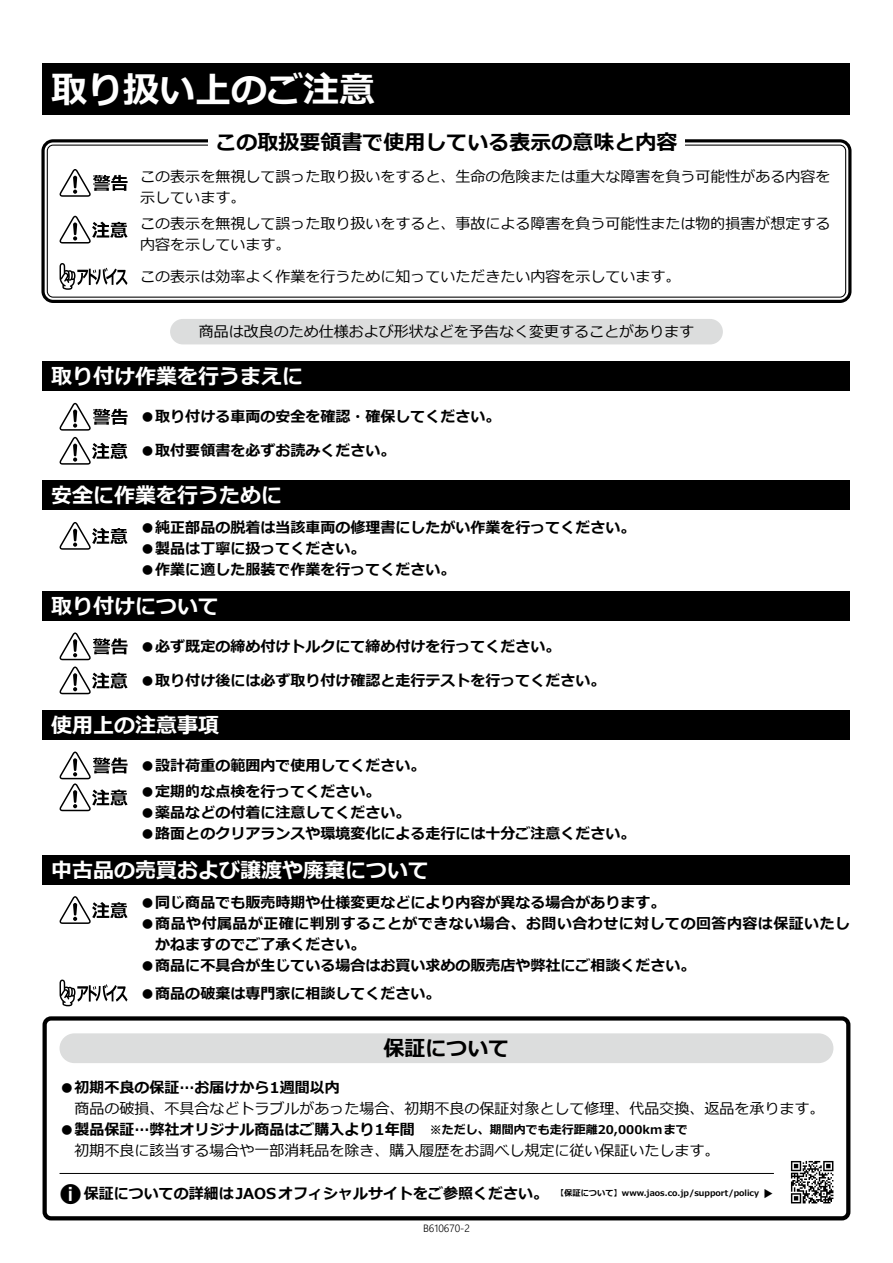
<style>
.page{position:relative;width:893px;height:1263px;background:#fff}
.page>*{position:absolute;margin:0;border:0;box-sizing:border-box;transform-origin:0 0}
.t1{font:700 36px "Meiryo";color:#fff}
.t2{font:700 21px "Meiryo";color:#fff}
.t3{font:700 21px "Meiryo";color:#000}
.t4{font:700 15px "Meiryo";color:#000}
.t5{font:15px/21px "Meiryo";color:#000}
.t6{font:700 15px/21px "Meiryo";letter-spacing:.03em;color:#000}
.t7{font:700 12px "Meiryo";color:#000}
.t8{font:300 10.5px "Yu Gothic UI";color:#000}
.t9{font:700 8.25px "Meiryo";color:#000}
.s1{font-weight:700}
.s2{font-weight:700;font-size:12px}
.s3{font-size:22.5px}
</style>
<div class="page">
<div style="left:41px;top:139px;width:810px;height:164px;border:3px solid #000;border-radius:10px"></div>
<div style="left:47px;top:145px;width:799px;height:153px;border:1px solid #000;border-radius:6px"></div>
<div style="left:43px;top:1016px;width:807px;height:204px;border:4px solid #000;border-radius:6px"></div>
<div style="left:43px;top:64px;width:807px;height:51px;background:#000"></div>
<svg style="left:60px;top:263px;width:68px;height:27px"></svg>
<svg style="left:60px;top:979px;width:68px;height:27px"></svg>
<svg style="left:60px;top:216px;width:68px;height:27px"></svg>
<svg style="left:60px;top:437px;width:68px;height:28px"></svg>
<svg style="left:60px;top:666px;width:68px;height:28px"></svg>
<svg style="left:60px;top:896px;width:68px;height:28px"></svg>
<svg style="left:60px;top:522px;width:68px;height:28px"></svg>
<svg style="left:60px;top:169px;width:68px;height:28px"></svg>
<svg style="left:60px;top:403px;width:68px;height:28px"></svg>
<svg style="left:60px;top:632px;width:68px;height:28px"></svg>
<svg style="left:60px;top:751px;width:68px;height:60px"></svg>
<div style="left:208px;top:132px;width:477px;height:21px;background:#fff"></div>
<div style="left:43px;top:361px;width:807px;height:30px;background:#000"></div>
<div style="left:43px;top:480px;width:807px;height:30px;background:#000"></div>
<div style="left:43px;top:591px;width:807px;height:30px;background:#000"></div>
<div style="left:43px;top:710px;width:807px;height:30px;background:#000"></div>
<div style="left:43px;top:855px;width:807px;height:29px;background:#000"></div>
<div style="left:170px;top:319px;width:553px;height:25px;background:#dcdddd;border-radius:13px"></div>
<div style="left:60px;top:1033px;width:773px;height:30px;background:#dcdddd;border-radius:15px"></div>
<svg style="left:791px;top:1161px;width:42px;height:42px"></svg>
<hr style="left:60px;top:1173px;width:714px;height:1px;background:#000">
<h1 class="t1" style="left:51px;top:64px;width:326px">取り扱い上のご注意</h1>
<h2 class="t3" style="left:215px;top:128px;width:463px">この取扱要領書で使用している表示の意味と内容</h2>
<p class="t5" style="left:140px;top:167px;width:692px">この表示を無視して誤った取り扱いをすると、生命の危険または重大な障害を負う可能性がある内容を示しています。</p>
<p class="t5" style="left:140px;top:214px;width:692px">この表示を無視して誤った取り扱いをすると、事故による障害を負う可能性または物的損害が想定する内容を示しています。</p>
<p class="t5" style="left:140px;top:267px;width:542px">この表示は効率よく作業を行うために知っていただきたい内容を示しています。</p>
<p class="t5" style="left:199px;top:322px;width:496px">商品は改良のため仕様および形状などを予告なく変更することがあります</p>
<h2 class="t2" style="left:51px;top:362px;width:254px">取り付け作業を行うまえに</h2>
<p class="t4" style="left:140px;top:406px;width:362px">●取り付ける車両の安全を確認・確保してください。</p>
<p class="t4" style="left:140px;top:440px;width:257px">●取付要領書を必ずお読みください。</p>
<h2 class="t2" style="left:51px;top:481px;width:233px">安全に作業を行うために</h2>
<p class="t4" style="left:140px;top:517px;width:497px">●純正部品の脱着は当該車両の修理書にしたがい作業を行ってください。</p>
<p class="t4" style="left:140px;top:538px;width:227px">●製品は丁寧に扱ってください。</p>
<p class="t4" style="left:140px;top:559px;width:317px">●作業に適した服装で作業を行ってください。</p>
<h2 class="t2" style="left:51px;top:591px;width:170px">取り付けについて</h2>
<p class="t4" style="left:140px;top:636px;width:422px">●必ず既定の締め付けトルクにて締め付けを行ってください。</p>
<p class="t4" style="left:140px;top:670px;width:467px">●取り付け後には必ず取り付け確認と走行テストを行ってください。</p>
<h2 class="t2" style="left:51px;top:710px;width:170px">使用上の注意事項</h2>
<p class="t4" style="left:140px;top:755px;width:287px">●設計荷重の範囲内で使用してください。</p>
<p class="t4" style="left:140px;top:781px;width:242px">●定期的な点検を行ってください。</p>
<p class="t4" style="left:140px;top:802px;width:272px">●薬品などの付着に注意してください。</p>
<p class="t4" style="left:140px;top:823px;width:497px">●路面とのクリアランスや環境変化による走行には十分ご注意ください。</p>
<h2 class="t2" style="left:51px;top:855px;width:379px">中古品の売買および譲渡や廃棄について</h2>
<p class="t4" style="left:140px;top:891px;width:527px">●同じ商品でも販売時期や仕様変更などにより内容が異なる場合があります。</p>
<p class="t6" style="left:155px;top:913px;width:696px;text-indent:-15px">●商品や付属品が正確に判別することができない場合、お問い合わせに対しての回答内容は保証いたしかねますのでご了承ください。</p>
<p class="t4" style="left:140px;top:954px;width:557px">●商品に不具合が生じている場合はお買い求めの販売店や弊社にご相談ください。</p>
<p class="t4" style="left:140px;top:982px;width:302px">●商品の破棄は専門家に相談してください。</p>
<h2 class="t3" style="left:383px;top:1034px;width:127px">保証について</h2>
<p class="t4" style="left:60px;top:1077px;width:282px">●初期不良の保証…お届けから1週間以内</p>
<p class="t5" style="left:60px;top:1099px;width:766px">　商品の破損、不具合などトラブルがあった場合、初期不良の保証対象として修理、代品交換、返品を承ります。</p>
<p class="t7" style="left:442px;top:1121px;width:248px">ただし、期間内でも走行距離20,000kmまで</p>
<p class="t5" style="left:60px;top:1120px;width:661px"><span class="s1">●製品保証…弊社オリジナル商品はご購入より1年間　</span><span class="s2">※<br></span>　初期不良に該当する場合や一部消耗品を除き、購入履歴をお調べし規定に従い保証いたします。</p>
<p class="t4" style="left:60px;top:1183px;width:506px"><span class="s3">i</span>保証についての詳細はJAOSオフィシャルサイトをご参照ください。 <sup>【</sup></p>
<p class="t7" style="left:762px;top:1185px;width:13px">▶</p>
<p class="t9" style="left:564px;top:1187px;width:196px">保証について】www.jaos.co.jp/support/policy</p>
<p class="t8" style="left:423px;top:1218px;width:48px">B610670-2</p>
</div>
